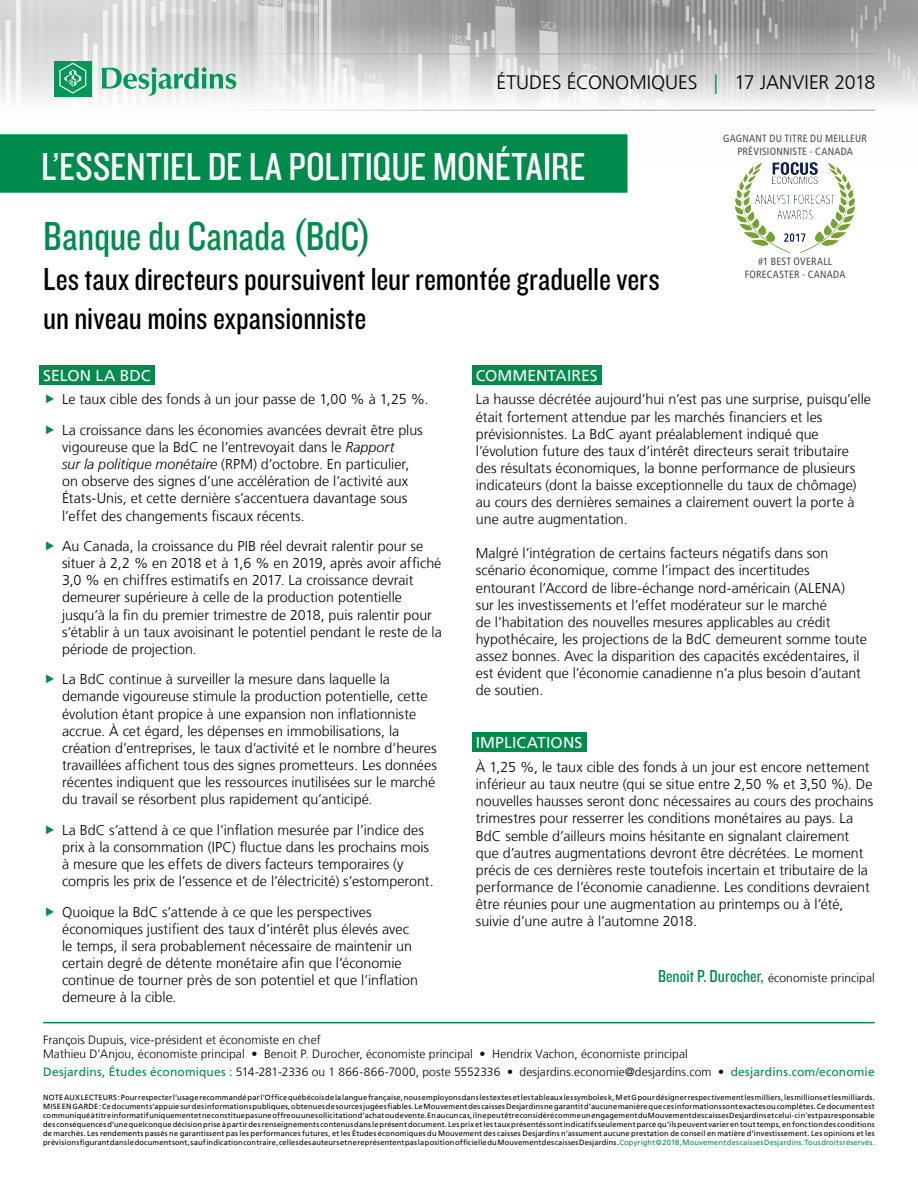
<style>
.page{position:relative;width:918px;height:1188px;background:#fff}
.page>*{position:absolute;margin:0;border:0;box-sizing:border-box;transform-origin:0 0}
.t1{font:42px "Knockout 29 Junior Ltweight";color:#008b4d}
.t2{font:40.5px "Knockout 29 Junior Ltweight";color:#fff}
.t3{font:33px/39.6px "Knockout 29 Junior Ltweight";color:#000}
.t4{font:300 19.5px "Frutiger LT";color:#000}
.t5{font:15.75px "Frutiger LT";letter-spacing:.005em;color:#fff}
.t6{font:300 14.25px/17.1px "Frutiger LT";color:#000}
.t7{font:300 12px/14.4px "Frutiger LT";letter-spacing:.005em;color:#000}
.t8{font:condensed 10.5px/12.6px "Frutiger LT";letter-spacing:.025em;color:#4a4a49;text-align:center}
.t9{font:7.5px/9px "Frutiger LT";letter-spacing:.025em;color:#000;text-align:justify}
.s1{color:#008b4d}
.s2{font-style:italic}
.s3{font-family:"Knockout 29 Junior Ltweight";font-weight:400;font-size:18px;color:#008b4d}
.s4{font-weight:400;color:#008b4d}
</style>
<div class="page">
<img style="left:0;top:0;width:918px;height:164px">
<hr style="left:43px;top:54px;width:832px;height:1px;background:#9d9d9c">
<hr style="left:43px;top:110px;width:832px;height:1px;background:#9d9d9c">
<div style="left:54px;top:61px;width:38px;height:36px;background:#009757"></div>
<svg style="left:59px;top:63px;width:27px;height:31px"></svg>
<svg style="left:102px;top:67px;width:134px;height:29px"></svg>
<div style="left:0;top:135px;width:627px;height:57px;background:#008b4d"></div>
<div style="left:0;top:134px;width:627px;height:59px;border:2px solid #008b4d"></div>
<hr style="left:43px;top:1022px;width:832px;height:1px;background:#008b4d">
<div style="left:39px;top:365px;width:115px;height:20px;background:#008b4d"></div>
<div style="left:472px;top:365px;width:130px;height:20px;background:#008b4d"></div>
<div style="left:472px;top:732px;width:114px;height:20px;background:#008b4d"></div>
<img style="left:726px;top:157px;width:139px;height:97px">
<h3 class="t4" style="left:496px;top:72px;width:380px">ÉTUDES ÉCONOMIQUES <span class="s1">|</span> 17 JANVIER 2018</h3>
<h2 class="t2" style="left:41px;top:140px;width:546px">L’ESSENTIEL DE LA POLITIQUE MONÉTAIRE</h2>
<h1 class="t1" style="left:43px;top:209px;width:330px">Banque du Canada (BdC)</h1>
<h3 class="t3" style="left:43px;top:258px;width:618px">Les taux directeurs poursuivent leur remontée graduelle vers un niveau moins expansionniste</h3>
<p class="t8" style="left:723px;top:132px;width:145px">GAGNANT DU TITRE DU MEILLEUR<br>PRÉVISIONNISTE - CANADA</p>
<p class="t8" style="left:745px;top:255px;width:102px">#1 BEST OVERALL<br>FORECASTER - CANADA</p>
<p class="t5" style="left:43px;top:366px;width:109px">SELON LA BDC</p>
<p class="t6" style="left:62px;top:384px;width:368px;line-height:30.6px">Le taux cible des fonds à un jour passe de 1,00 % à 1,25 %.<br>La croissance dans les économies avancées devrait être plus</p>
<p class="t6" style="left:62px;top:439px;width:349px">vigoureuse que la BdC ne l’entrevoyait dans le <span class="s2">Rapport sur la politique monétaire</span> (RPM) d’octobre. En particulier, on observe des signes d’une accélération de l’activité aux États‑Unis, et cette dernière s’accentuera davantage sous l’effet des changements fiscaux récents.</p>
<p class="t6" style="left:62px;top:538px;width:381px">Au Canada, la croissance du PIB réel devrait ralentir pour se situer à 2,2 % en 2018 et à 1,6 % en 2019, après avoir affiché 3,0 % en chiffres estimatifs en 2017. La croissance devrait demeurer supérieure à celle de la production potentielle jusqu’à la fin du premier trimestre de 2018, puis ralentir pour s’établir à un taux avoisinant le potentiel pendant le reste de la période de projection.</p>
<p class="t6" style="left:62px;top:671px;width:376px">La BdC continue à surveiller la mesure dans laquelle la demande vigoureuse stimule la production potentielle, cette évolution étant propice à une expansion non inflationniste accrue. À cet égard, les dépenses en immobilisations, la création d’entreprises, le taux d’activité et le nombre d’heures travaillées affichent tous des signes prometteurs. Les données récentes indiquent que les ressources inutilisées sur le marché du travail se résorbent plus rapidement qu’anticipé.</p>
<p class="t6" style="left:62px;top:821px;width:373px">La BdC s’attend à ce que l’inflation mesurée par l’indice des prix à la consommation (IPC) fluctue dans les prochains mois à mesure que les effets de divers facteurs temporaires (y compris les prix de l’essence et de l’électricité) s’estomperont.</p>
<p class="t6" style="left:62px;top:903px;width:357px">Quoique la BdC s’attende à ce que les perspectives économiques justifient des taux d’intérêt plus élevés avec le temps, il sera probablement nécessaire de maintenir un certain degré de détente monétaire afin que l’économie continue de tourner près de son potentiel et que l’inflation demeure à la cible.</p>
<p class="t5" style="left:476px;top:366px;width:123px">COMMENTAIRES</p>
<p class="t6" style="left:476px;top:391px;width:397px">La hausse décrétée aujourd’hui n’est pas une surprise, puisqu’elle était fortement attendue par les marchés financiers et les prévisionnistes. La BdC ayant préalablement indiqué que l’évolution future des taux d’intérêt directeurs serait tributaire des résultats économiques, la bonne performance de plusieurs indicateurs (dont la baisse exceptionnelle du taux de chômage) au cours des dernières semaines a clairement ouvert la porte à une autre augmentation.</p>
<p class="t6" style="left:476px;top:545px;width:392px">Malgré l’intégration de certains facteurs négatifs dans son scénario économique, comme l’impact des incertitudes entourant l’Accord de libre-échange nord‑américain (ALENA) sur les investissements et l’effet modérateur sur le marché<br>de l’habitation des nouvelles mesures applicables au crédit hypothécaire, les projections de la BdC demeurent somme toute assez bonnes. Avec la disparition des capacités excédentaires, il est évident que l’économie canadienne n’a plus besoin d’autant de soutien.</p>
<p class="t5" style="left:476px;top:734px;width:108px">IMPLICATIONS</p>
<p class="t6" style="left:476px;top:759px;width:399px">À 1,25 %, le taux cible des fonds à un jour est encore nettement inférieur au taux neutre (qui se situe entre 2,50 % et 3,50 %). De nouvelles hausses seront donc nécessaires au cours des prochains trimestres pour resserrer les conditions monétaires au pays. La BdC semble d’ailleurs moins hésitante en signalant clairement que d’autres augmentations devront être décrétées. Le moment précis de ces dernières reste toutefois incertain et tributaire de la performance de l’économie canadienne. Les conditions devraient être réunies pour une augmentation au printemps ou à l’été, suivie d’une autre à l’automne 2018.</p>
<p class="t7" style="left:658px;top:971px;width:218px"><span class="s3">Benoit P. Durocher,</span> économiste principal</p>
<p class="t7" style="left:43px;top:1032px;width:646px">François Dupuis, vice-président et économiste en chef<br>Mathieu D’Anjou, économiste principal • Benoit P. Durocher, économiste principal • Hendrix Vachon, économiste principal</p>
<p class="t7" style="left:43px;top:1065px;width:833px"><span class="s4">Desjardins, Études économiques :</span> 514‑281‑2336 ou 1 866‑866‑7000, poste 5552336 • desjardins.economie@desjardins.com • <span class="s4">desjardins.com/economie</span></p>
<p class="t9" style="left:43px;top:1093px;width:833px">NOTE AUX LECTEURS: Pour respecter l’usage recommandé par l’Office québécois de la langue française, nous employons dans les textes et les tableaux les symboles k, M et G pour désigner respectivement les milliers, les millions et les milliards.<br>MISE EN GARDE: Ce document s’appuie sur des informations publiques, obtenues de sources jugées fiables. Le Mouvement des caisses Desjardins ne garantit d’aucune manière que ces informations sont exactes ou complètes. Ce document est communiqué à titre informatif uniquement et ne constitue pas une offre ou une sollicitation d’achat ou de vente. En aucun cas, il ne peut être considéré comme un engagement du Mouvement des caisses Desjardins et celui-ci n’est pas responsable des conséquences d’une quelconque décision prise à partir des renseignements contenus dans le présent document. Les prix et les taux présentés sont indicatifs seulement parce qu’ils peuvent varier en tout temps, en fonction des conditions de marchés. Les rendements passés ne garantissent pas les performances futures, et les Études économiques du Mouvement des caisses Desjardins n’assument aucune prestation de conseil en matière d’investissement. Les opinions et les prévisions figurant dans le document sont, sauf indication contraire, celles des auteurs et ne représentent pas la position officielle du Mouvement des caisses Desjardins. <span class="s1">Copyright©2018, Mouvement des caisses Desjardins. Tous droits réservés.</span></p>
</div>
